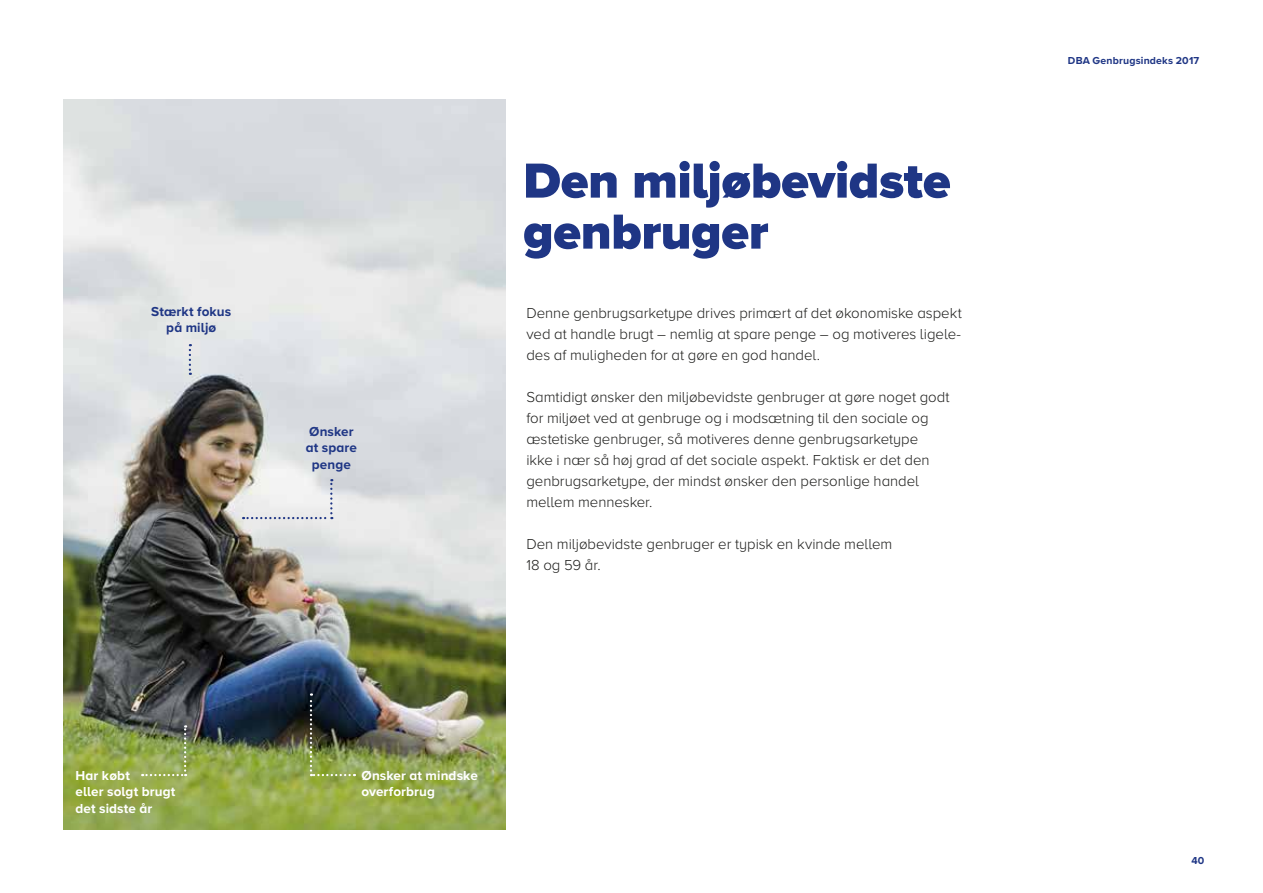
<style>
.page{position:relative;width:1263px;height:893px;background:#fff}
.page>*{position:absolute;margin:0;border:0;box-sizing:border-box;transform-origin:0 0}
.t1{font:900 51px/51px "Proxima Nova A";letter-spacing:-.005em;color:#1f3685}
.t2{font:300 15px/21px "Proxima Nova A";letter-spacing:-.005em;color:#1d1d1b}
.t3{font:700 13.5px/16.5px "Proxima Nova A";letter-spacing:.01em;color:#fff}
.t4{font:700 13.5px/16.5px "Proxima Nova A";letter-spacing:.01em;color:#1f3685;text-align:center}
.t5{font:700 10.5px "Proxima Nova A";letter-spacing:.015em;color:#1f3685}
</style>
<div class="page">
<img style="left:64px;top:99px;width:441px;height:730px">
<svg style="left:243px;top:479px;width:89px;height:40px"></svg>
<svg style="left:189px;top:344px;width:2px;height:31px"></svg>
<svg style="left:142px;top:725px;width:44px;height:51px;background:#87985a"></svg>
<svg style="left:310px;top:693px;width:45px;height:83px;background:#46533c"></svg>
<p class="t4" style="left:151px;top:303px;width:82px">Stærkt fokus på miljø</p>
<p class="t4" style="left:306px;top:422px;width:53px">Ønsker at spare penge</p>
<h1 class="t1" style="left:523px;top:155px;width:429px">Den miljøbevidste genbruger</h1>
<p class="t2" style="left:526px;top:302px;width:437px;text-align:justify">Denne genbrugsarketype drives primært af det økonomiske aspekt ved at handle brugt – nemlig at spare penge – og motiveres ligele&shy;des af muligheden for at gøre en god handel.</p>
<p class="t2" style="left:526px;top:386px;width:425px">Samtidigt ønsker den miljøbevidste genbruger at gøre noget godt for miljøet ved at genbruge og i modsætning til den sociale og æstetiske genbruger, så motiveres denne genbrugsarketype<br>ikke i nær så høj grad af det sociale aspekt. Faktisk er det den genbrugsarketype, der mindst ønsker den personlige handel mellem mennesker.</p>
<p class="t2" style="left:526px;top:533px;width:367px">Den miljøbevidste genbruger er typisk en kvinde mellem<br>18 og 59 år.</p>
<p class="t3" style="left:75px;top:767px;width:101px">Har købt<br>eller solgt brugt det sidste år</p>
<p class="t3" style="left:361px;top:767px;width:118px">Ønsker at mindske overforbrug</p>
<p class="t5" style="left:1068px;top:52px;width:133px">DBA Genbrugsindeks 2017</p>
<p class="t5" style="left:1191px;top:853px;width:14px">40</p>
</div>
